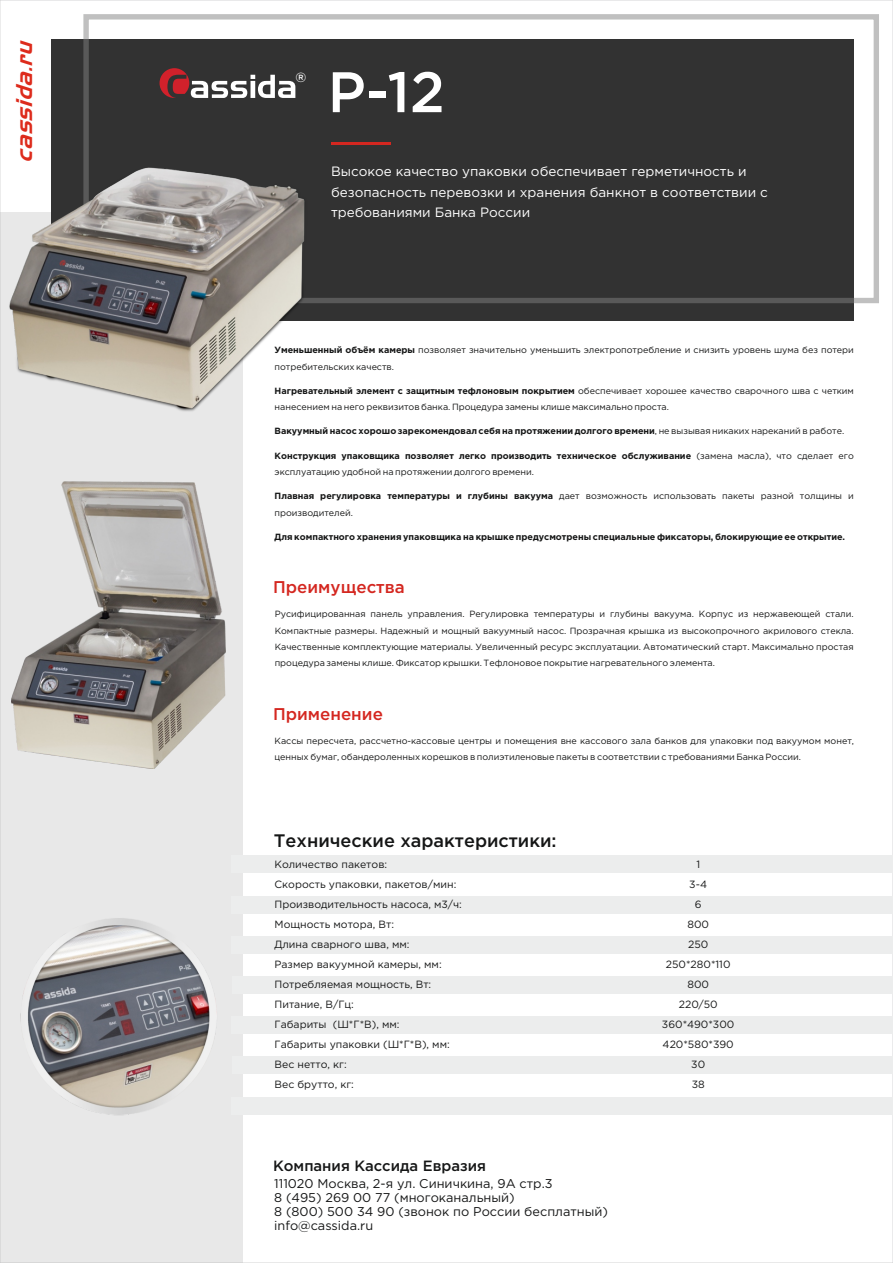
<style>
.page{position:relative;width:893px;height:1263px;background:#fff}
.page>*{position:absolute;margin:0;border:0;box-sizing:border-box;transform-origin:0 0}
.t1{font:500 57px "Gotham Pro";color:#fff}
.t2{font:italic 22.2px "Asylbek Mereke 09+Handel";color:#dd2b1c}
.t3{font:500 18.15px "Gotham Pro";color:#151616}
.t4{font:500 16.95px "Gotham Pro";color:#d42720}
.t5{font:500 14.85px "Gotham Pro";color:#151616}
.t6{font:13.5px/20.7px "Gotham Pro";color:#fff}
.t7{font:500 13.2px "Gotham Pro";color:#fff}
.t8{font:12.75px/14.1px "Gotham Pro";color:#151616}
.t9{font:10.5px/20px "Gotham Pro";color:#151616}
.t10{font:9px/16.5px "Gotham Pro";color:#151616}
.t11{font:700 9px "Gotham Pro";color:#151616}
.s1{font-weight:700}
.s2{font-weight:400}
</style>
<div class="page">
<div style="left:0;top:212px;width:242px;height:1051px;background:#e8e8e8"></div>
<div style="left:51px;top:39px;width:803px;height:282px;background:#323232"></div>
<div style="left:83px;top:14px;width:796px;height:289px;border:5px solid #818281"></div>
<hr style="left:331px;top:142px;width:59px;height:3px;background:#d42720">
<svg style="left:160px;top:68px;width:135px;height:30px"></svg>
<div style="left:231px;top:1097px;width:662px;height:17px;background:#eceded"></div>
<div style="left:232px;top:1056px;width:661px;height:18px;background:#eceded"></div>
<div style="left:231px;top:1016px;width:662px;height:17px;background:#eceded"></div>
<div style="left:232px;top:976px;width:661px;height:18px;background:#eceded"></div>
<div style="left:231px;top:936px;width:662px;height:17px;background:#eceded"></div>
<div style="left:231px;top:896px;width:662px;height:17px;background:#eceded"></div>
<div style="left:231px;top:855px;width:662px;height:18px;background:#eceded"></div>
<img style="left:0;top:154px;width:318px;height:266px">
<img style="left:12px;top:482px;width:213px;height:286px">
<img style="left:20px;top:918px;width:196px;height:197px">
<h2 class="t2" style="left:11px;top:163px;width:130px;rotate:-90deg">cassida.ru</h2>
<h3 class="t7" style="left:295px;top:72px;width:12px">®</h3>
<h1 class="t1" style="left:328px;top:71px;width:119px">P-12</h1>
<h3 class="t6" style="left:331px;top:162px;width:438px">Высокое качество упаковки обеспечивает герметичность и безопасность перевозки и хранения банкнот в соответствии с требованиями Банка России</h3>
<p class="t10" style="left:275px;top:342px;width:581px"><span class="s1">Уменьшенный объём камеры</span> позволяет значительно уменьшить электропотребление и снизить уровень шума без потери потребительских качеств.</p>
<p class="t10" style="left:275px;top:383px;width:581px"><span class="s1">Нагревательный элемент с защитным тефлоновым покрытием</span> обеспечивает хорошее качество сварочного шва с четким нанесением на него реквизитов банка. Процедура замены клише максимально проста.</p>
<p class="t11" style="left:275px;top:428px;width:571px">Вакуумный насос хорошо зарекомендовал себя на протяжении долгого времени<span class="s2">, не вызывая никаких нареканий в работе.</span></p>
<p class="t10" style="left:275px;top:448px;width:581px"><span class="s1">Конструкция упаковщика позволяет легко производить техническое обслуживание</span> (замена масла), что сделает его эксплуатацию удобной на протяжении долгого времени.</p>
<p class="t10" style="left:275px;top:488px;width:581px"><span class="s1">Плавная регулировка температуры и глубины вакуума</span> дает возможность использовать пакеты разной толщины и производителей.</p>
<p class="t11" style="left:275px;top:533px;width:572px">Для компактного хранения упаковщика на крышке предусмотрены специальные фиксаторы, блокирующие ее открытие.</p>
<h3 class="t4" style="left:273px;top:580px;width:133px">Преимущества</h3>
<p class="t10" style="left:275px;top:606px;width:580px;text-align:justify">Русифицированная панель управления. Регулировка температуры и глубины вакуума. Корпус из нержавеющей стали.<br>Компактные размеры. Надежный и мощный вакуумный насос. Прозрачная крышка из высокопрочного акрилового стекла.<br>Качественные комплектующие материалы. Увеличенный ресурс эксплуатации. Автоматический старт. Максимально простая процедура замены клише. Фиксатор крышки. Тефлоновое покрытие нагревательного элемента.</p>
<h3 class="t4" style="left:273px;top:707px;width:111px">Применение</h3>
<p class="t10" style="left:275px;top:733px;width:581px">Кассы пересчета, рассчетно-кассовые центры и помещения вне кассового зала банков для упаковки под вакуумом монет, ценных бумаг, обандероленных корешков в полиэтиленовые пакеты в соответствии с требованиями Банка России.</p>
<h3 class="t3" style="left:274px;top:834px;width:284px">Технические характеристики:</h3>
<p class="t9" style="left:275px;top:855px;width:189px">Количество пакетов:<br>Скорость упаковки, пакетов/мин:<br>Производительность насоса, м3/ч:<br>Мощность мотора, Вт:<br>Длина сварного шва, мм:<br>Размер вакуумной камеры, мм:<br>Потребляемая мощность, Вт:<br>Питание, В/Гц:<br>Габариты (Ш*Г*В), мм:<br>Габариты упаковки (Ш*Г*В), мм:<br>Вес нетто, кг:<br>Вес брутто, кг:</p>
<h3 class="t5" style="left:273px;top:1160px;width:215px">Компания Кассида Евразия</h3>
<h3 class="t8" style="left:274px;top:1177px;width:280px">111020 Москва, 2-я ул. Синичкина, 9А стр.3</h3>
<h3 class="t8" style="left:274px;top:1220px;width:100px">info@cassida.ru</h3>
<h3 class="t8" style="left:274px;top:1191px;width:335px">8 (495) 269 00 77 (многоканальный)<br>8 (800) 500 34 90 (звонок по России бесплатный)</h3>
<p class="t9" style="left:662px;top:855px;width:74px;text-align:center">1<br>3-4<br>6<br>800<br>250<br>250*280*110<br>800<br>220/50<br>360*490*300<br>420*580*390<br>30<br>38</p>
</div>
